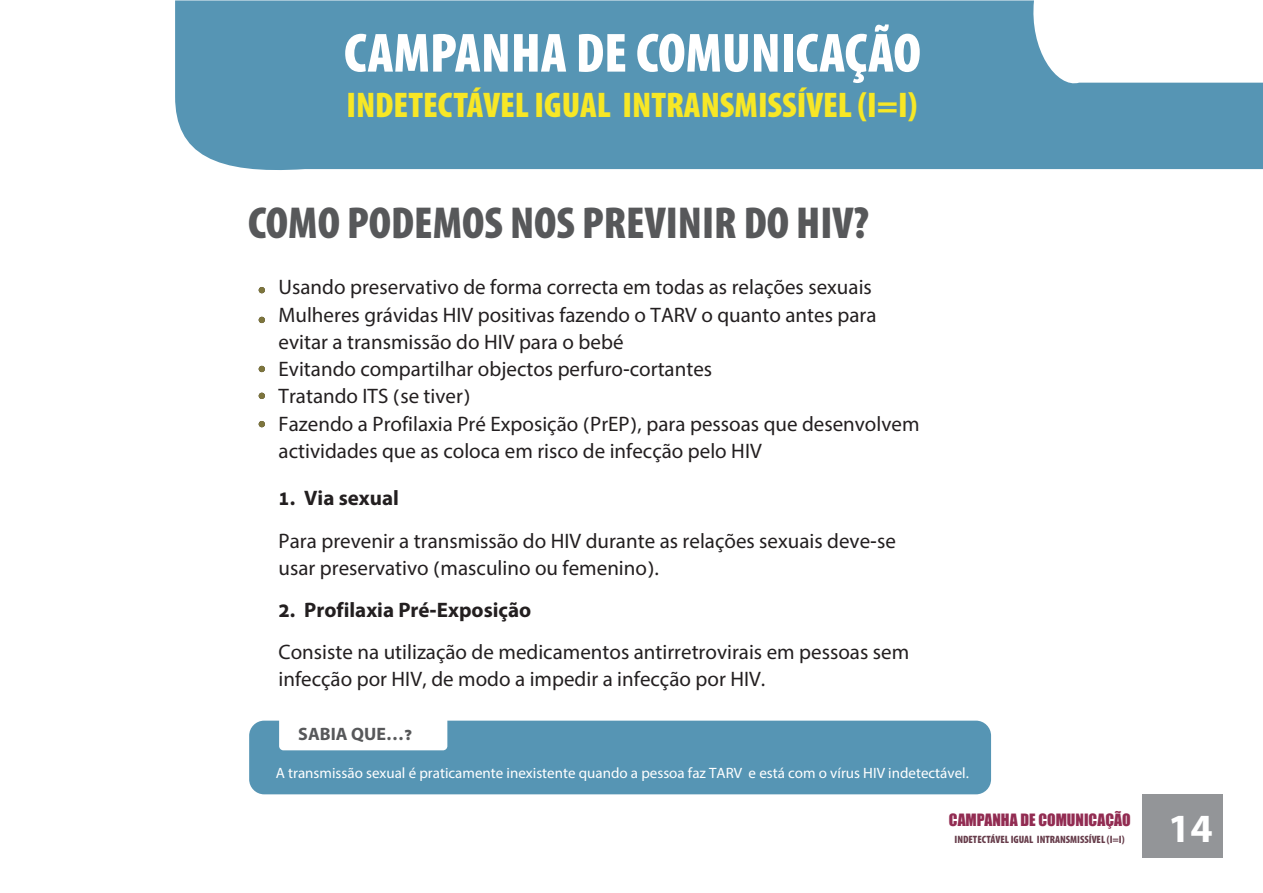
<style>
.page{position:relative;width:1263px;height:893px;background:#fff}
.page>*{position:absolute;margin:0;border:0;box-sizing:border-box;transform-origin:0 0}
.t1{font:700 55.65px "Myriad Pro";color:#fff}
.t2{font:700 45px "Myriad Pro";color:#57585a}
.t3{font:700 40.2px "Myriad Pro";color:#fff}
.t4{font:700 35.85px "Myriad Pro";color:#f7e726}
.t5{font:21px/27.3px "Myriad Hebrew";color:#231f20}
.t6{font:700 21px "Myriad Hebrew";color:#231f20}
.t7{font:700 18px "Myriad Hebrew";color:#57585a}
.t8{font:15.75px "Impact";color:#922c52}
.t9{font:15px "Myriad Hebrew";color:#fff}
.t10{font:700 10.65px "Myriad Pro";color:#673d4b}
</style>
<div class="page">
<svg style="left:175px;top:0;width:1088px;height:170px;background:#68a0bc"></svg>
<div style="left:249px;top:721px;width:742px;height:73px;background:#5695b4;border-radius:15px"></div>
<div style="left:279px;top:711px;width:168px;height:39px;background:#fff;border-radius:4px"></div>
<svg style="left:259px;top:287px;width:6px;height:6px"></svg>
<svg style="left:259px;top:317px;width:6px;height:6px"></svg>
<svg style="left:259px;top:366px;width:6px;height:6px"></svg>
<svg style="left:259px;top:393px;width:6px;height:6px"></svg>
<svg style="left:259px;top:421px;width:6px;height:6px"></svg>
<div style="left:1142px;top:794px;width:81px;height:64px;background:#939598"></div>
<h1 class="t1" style="left:344px;top:24px;width:578px">CAMPANHA DE COMUNICAÇÃO</h1>
<h3 class="t4" style="left:346px;top:87px;width:572px">INDETECTÁVEL IGUAL INTRANSMISSÍVEL (I=I)</h3>
<h2 class="t2" style="left:248px;top:200px;width:622px">COMO PODEMOS NOS PREVINIR DO HIV?</h2>
<p class="t5" style="left:279px;top:274px;width:642px">Usando preservativo de forma correcta em todas as relações sexuais Mulheres grávidas HIV positivas fazendo o TARV o quanto antes para evitar a transmissão do HIV para o bebé<br>Evitando compartilhar objectos perfuro-cortantes<br>Tratando ITS (se tiver)<br>Fazendo a Profilaxia Pré Exposição (PrEP), para pessoas que desenvolvem actividades que as coloca em risco de infecção pelo HIV</p>
<p class="t6" style="left:279px;top:488px;width:122px">1. Via sexual</p>
<p class="t5" style="left:279px;top:528px;width:619px">Para prevenir a transmissão do HIV durante as relações sexuais deve-se usar preservativo (masculino ou femenino).</p>
<p class="t6" style="left:279px;top:599px;width:254px">2. Profilaxia Pré-Exposição</p>
<p class="t5" style="left:279px;top:639px;width:632px">Consiste na utilização de medicamentos antirretrovirais em pessoas sem infecção por HIV, de modo a impedir a infecção por HIV.</p>
<p class="t7" style="left:298px;top:725px;width:116px">SABIA QUE…?</p>
<p class="t9" style="left:276px;top:766px;width:695px">A transmissão sexual é praticamente inexistente quando a pessoa faz TARV e está com o vírus HIV indetectável.</p>
<p class="t8" style="left:949px;top:811px;width:183px">CAMPANHA DE COMUNICAÇÃO</p>
<p class="t10" style="left:954px;top:833px;width:172px">INDETECTÁVEL IGUAL INTRANSMISSÍVEL (I=I)</p>
<h3 class="t3" style="left:1168px;top:813px;width:46px">08</h3>
<h3 class="t3" style="left:1168px;top:813px;width:46px">14</h3>
</div>
